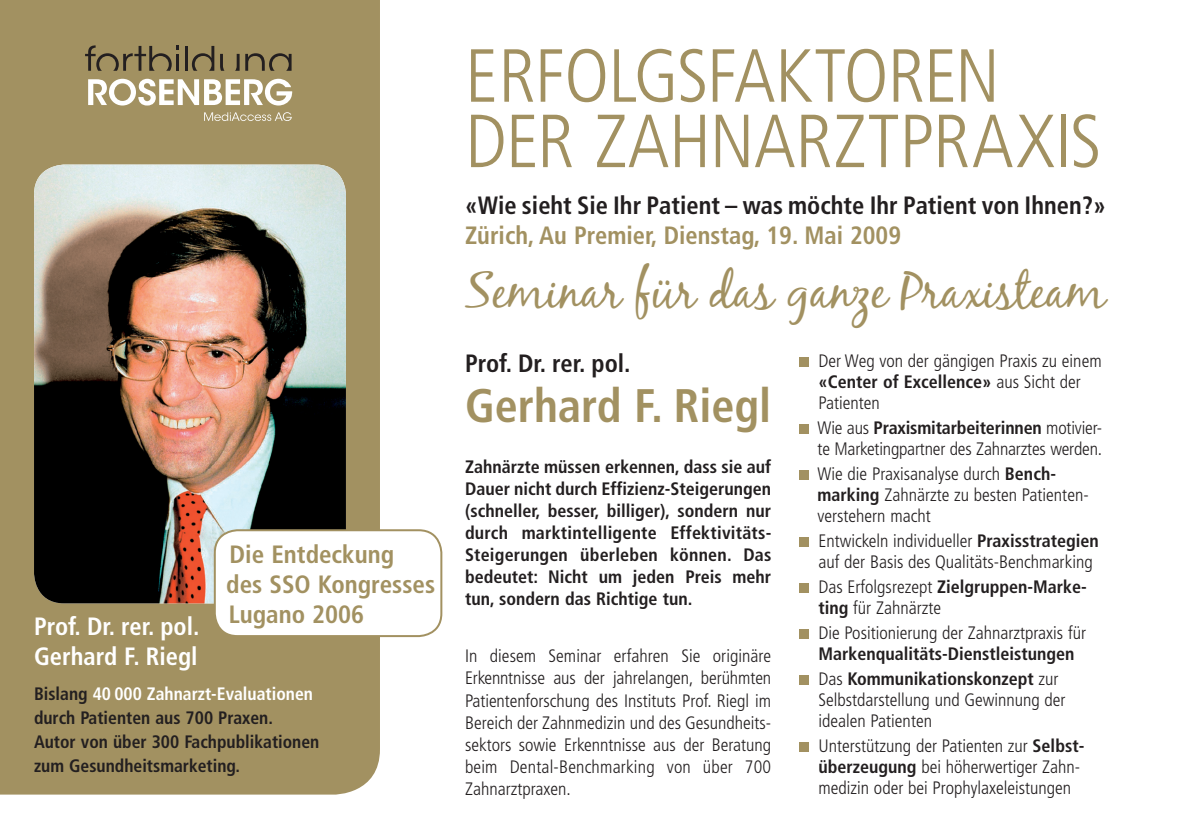
<style>
.page{position:relative;width:1191px;height:840px;background:#fff}
.page>*{position:absolute;margin:0;border:0;box-sizing:border-box;transform-origin:0 0}
.t1{font:300 condensed 75px "Frutiger LT Std";letter-spacing:-.01em;color:#a29161}
.t2{font:50px "Black Jack";color:#a29161}
.t3{font:700 condensed 47px "Frutiger LT Std";color:#a29161}
.t4{font:700 condensed 25px "Frutiger LT Std";color:#a29161}
.t5{font:700 condensed 25px "Frutiger LT Std";color:#231f20}
.t6{font:700 condensed 25px/30px "Frutiger LT Std";color:#fff}
.t7{font:300 condensed 18px/21px "Frutiger LT Std";color:#231f20}
.t8{font:700 condensed 18px/22px "Frutiger LT Std";color:#231f20;text-align:justify}
.s1{color:#fff}
.s2{font-weight:700}
</style>
<div class="page">
<div style="left:0;top:0;width:380px;height:794px;background:#a29161"></div>
<div style="left:799px;top:357px;width:10px;height:9px;background:#a29161"></div>
<div style="left:799px;top:424px;width:10px;height:9px;background:#a29161"></div>
<div style="left:799px;top:470px;width:10px;height:9px;background:#a29161"></div>
<div style="left:799px;top:537px;width:10px;height:9px;background:#a29161"></div>
<div style="left:799px;top:583px;width:10px;height:9px;background:#a29161"></div>
<div style="left:799px;top:629px;width:10px;height:9px;background:#a29161"></div>
<div style="left:799px;top:675px;width:10px;height:9px;background:#a29161"></div>
<div style="left:799px;top:742px;width:10px;height:9px;background:#a29161"></div>
<svg style="left:85px;top:45px;width:94px;height:26px;background:#817450"></svg>
<hr style="left:185px;top:46px;width:2px;height:25px;background:#231f20">
<svg style="left:192px;top:46px;width:22px;height:25px"></svg>
<svg style="left:220px;top:54px;width:4px;height:17px"></svg>
<svg style="left:235px;top:53px;width:56px;height:18px"></svg>
<svg style="left:88px;top:79px;width:204px;height:26px"></svg>
<svg style="left:204px;top:112px;width:88px;height:9px"></svg>
<img style="left:34px;top:164px;width:312px;height:439px">
<div style="left:215px;top:530px;width:226px;height:105px;background:#fff;border-radius:23px"></div>
<div style="left:214px;top:529px;width:228px;height:107px;border:2px solid #a29161;border-radius:23px"></div>
<p class="t4" style="left:229px;top:539px;width:166px">Die Entdeckung</p>
<p class="t4" style="left:226px;top:569px;width:210px">des SSO Kongresses</p>
<p class="t4" style="left:229px;top:599px;width:137px">Lugano 2006</p>
<p class="t6" style="left:34px;top:610px;width:167px">Prof. Dr. rer. pol.<br>Gerhard F. Riegl</p>
<p class="t8" style="left:34px;top:681px;width:287px;line-height:24px;text-align:left">Bislang <span class="s1">40 000 Zahnarzt-Evaluationen </span>durch Patienten aus 700 Praxen.<br>Autor von über 300 Fachpublikationen zum Gesundheitsmarketing.</p>
<p class="t1" style="left:465px;top:33px;width:536px">ERFOLGSFAKTOREN</p>
<p class="t1" style="left:465px;top:98px;width:638px">DER ZAHNARZTPRAXIS</p>
<p class="t5" style="left:465px;top:190px;width:642px">«Wie sieht Sie Ihr Patient – was möchte Ihr Patient von Ihnen?»</p>
<p class="t4" style="left:465px;top:220px;width:437px">Zürich, Au Premier, Dienstag, 19. Mai 2009</p>
<p class="t2" style="left:465px;top:260px;width:642px">Seminar für das ganze Praxisteam</p>
<p class="t5" style="left:465px;top:348px;width:167px">Prof. Dr. rer. pol.</p>
<p class="t3" style="left:465px;top:377px;width:308px">Gerhard F. Riegl</p>
<p class="t8" style="left:465px;top:455px;width:308px">Zahnärzte müssen erkennen, dass sie auf Dauer nicht durch Effizienz-Steigerungen (schneller, besser, billiger), sondern nur durch marktintelligente Effektivitäts-Steigerungen überleben können. Das bedeutet: Nicht um jeden Preis mehr tun, sondern das Richtige tun.</p>
<p class="t7" style="left:465px;top:645px;width:308px;line-height:22px;text-align:justify">In diesem Seminar erfahren Sie originäre Erkenntnisse aus der jahrelangen, berühmten Patientenforschung des Instituts Prof. Riegl im Bereich der Zahnmedizin und des Gesundheits&shy;sektors sowie Erkenntnisse aus der Beratung beim Dental-Benchmarking von über 700<br>Zahnarztpraxen.</p>
<p class="t7" style="left:818px;top:350px;width:285px">Der Weg von der gängigen Praxis zu einem <span class="s2">«Center of Excellence»</span> aus Sicht der<br>Patienten</p>
<p class="t7" style="left:817px;top:417px;width:286px">Wie aus <span class="s2">Praxismitarbeiterinnen</span> motivier&shy;te Marketingpartner des Zahnarztes werden.</p>
<p class="t7" style="left:817px;top:463px;width:273px">Wie die Praxisanalyse durch <span class="s2">Bench&shy;marking</span> Zahnärzte zu besten Patienten&shy;verstehern macht</p>
<p class="t7" style="left:818px;top:530px;width:282px">Entwickeln individueller <span class="s2">Praxisstrategien </span>auf der Basis des Qualitäts-Benchmarking</p>
<p class="t7" style="left:818px;top:576px;width:270px">Das Erfolgsrezept <span class="s2">Zielgruppen-Marke&shy;ting</span> für Zahnärzte</p>
<p class="t7" style="left:818px;top:622px;width:269px">Die Positionierung der Zahnarztpraxis für<br><span class="s2">Markenqualitäts-Dienstleistungen</span></p>
<p class="t7" style="left:818px;top:668px;width:248px">Das <span class="s2">Kommunikationskonzept</span> zur<br>Selbstdarstellung und Gewinnung der idealen Patienten</p>
<p class="t7" style="left:818px;top:735px;width:266px">Unterstützung der Patienten zur <span class="s2">Selbst&shy;überzeugung</span> bei höherwertiger Zahn&shy;medizin oder bei Prophylaxeleistungen</p>
</div>
